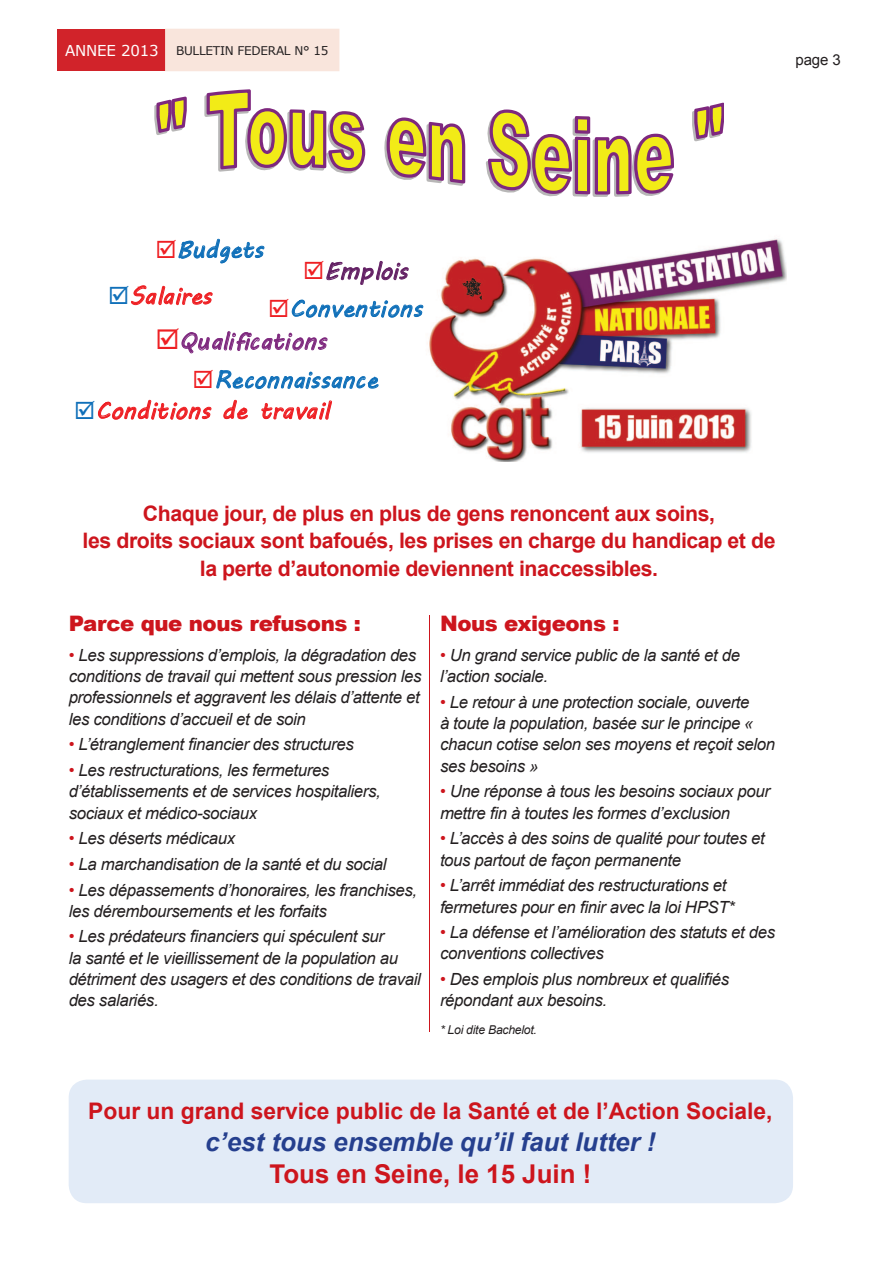
<style>
.page{position:relative;width:893px;height:1263px;background:#fff}
.page>*{position:absolute;margin:0;border:0;box-sizing:border-box;transform-origin:0 0}
.t1{font:italic 700 25.95px/32px "Arial";color:#253f8e;text-align:center}
.t2{font:23.85px "MV Boli";letter-spacing:.015em;color:#1070b9}
.t3{font:23.85px "MV Boli";letter-spacing:.005em;color:#ee1f23}
.t4{font:23.85px "MV Boli";letter-spacing:-.005em;color:#7e287e}
.t5{font:23.85px "MV Boli";letter-spacing:-.005em;color:#632064}
.t6{font:700 22.8px "Arial";color:#cd151d}
.t7{font:700 21.3px/27.5px "Arial";letter-spacing:-.02em;color:#cd151d;text-align:center}
.t8{font:900 21.3px "Arial";letter-spacing:-.02em;color:#cd151d}
.t9{font:italic 16.8px/21.3px "Arial";letter-spacing:-.02em;color:#231f20}
.txt_courant{font:15px "Verdana";letter-spacing:-.01em;color:#fff}
.txt_courant-2{font:15px "Arial";color:#231f20}
.t10{font:italic 12.15px "Arial";letter-spacing:-.02em;color:#231f20}
.txt_courant-3{font:12px "Verdana";letter-spacing:-.02em;color:#231f20}
.s1{color:#ee1f23}
.s2{color:#1070b9}
.s3{color:#cd151d}
.s4{font-style:normal;color:#cd151d}
</style>
<div class="page">
<div style="left:57px;top:29px;width:109px;height:41px;background:#d1232a"></div>
<div style="left:166px;top:29px;width:173px;height:41px;background:#f9e5dc"></div>
<div style="left:165px;top:29px;width:174px;height:42px;border:2px solid #f9e5dc"></div>
<img style="left:423px;top:239px;width:364px;height:222px">
<svg style="left:154px;top:97px;width:33px;height:38px"></svg>
<svg style="left:204px;top:89px;width:161px;height:84px"></svg>
<svg style="left:384px;top:117px;width:81px;height:69px"></svg>
<svg style="left:486px;top:110px;width:188px;height:87px"></svg>
<svg style="left:692px;top:103px;width:31px;height:38px"></svg>
<svg style="left:178px;top:239px;width:87px;height:25px"></svg>
<svg style="left:131px;top:285px;width:82px;height:20px"></svg>
<svg style="left:326px;top:261px;width:83px;height:24px"></svg>
<svg style="left:291px;top:299px;width:132px;height:19px"></svg>
<svg style="left:98px;top:400px;width:234px;height:20px"></svg>
<svg style="left:181px;top:331px;width:147px;height:23px"></svg>
<svg style="left:216px;top:370px;width:163px;height:19px"></svg>
<div style="left:69px;top:1079px;width:724px;height:124px;background:#e2ebf7;border-radius:18px"></div>
<hr style="left:429px;top:615px;width:1px;height:417px;background:#cd151d">
<p class="txt_courant" style="left:65px;top:40px;width:95px">ANNEE 2013</p>
<p class="txt_courant-3" style="left:176px;top:42px;width:154px">BULLETIN FEDERAL N° 15</p>
<p class="txt_courant-2" style="left:795px;top:49px;width:47px">page 3</p>
<p class="t2" style="left:155px;top:233px;width:109px"><span class="s1">☑</span>Budgets</p>
<p class="t3" style="left:108px;top:280px;width:105px"><span class="s2">☑</span>Salaires</p>
<p class="t5" style="left:303px;top:255px;width:106px"><span class="s1">☑</span>Emplois</p>
<p class="t2" style="left:268px;top:292px;width:156px"><span class="s1">☑</span>Conventions</p>
<p class="t4" style="left:155px;top:325px;width:172px"><span class="s1">☑</span>Qualifications</p>
<p class="t2" style="left:193px;top:363px;width:187px"><span class="s1">☑</span>Reconnaissance</p>
<p class="t3" style="left:74px;top:394px;width:257px"><span class="s2">☑</span>Conditions de travail</p>
<p class="t7" style="left:83px;top:500px;width:694px">Chaque jour, de plus en plus de gens renoncent aux soins,<br>les droits sociaux sont bafoués, les prises en charge du handicap et de la perte d’autonomie deviennent inaccessibles.</p>
<p class="t8" style="left:69px;top:608px;width:294px">Parce que nous refusons :</p>
<p class="t9" style="left:69px;top:644px;width:354px"><span class="s3">•</span> Les suppressions d’emplois, la dégradation des conditions de travail qui mettent sous pression les professionnels et aggravent les délais d’attente et les conditions d’accueil et de soin</p>
<p class="t9" style="left:69px;top:734px;width:287px"><span class="s3">•</span> L’étranglement financier des structures</p>
<p class="t9" style="left:69px;top:760px;width:314px"><span class="s3">•</span> Les restructurations, les fermetures d’établissements et de services hospitaliers, sociaux et médico-sociaux</p>
<p class="t9" style="left:69px;top:828px;width:168px"><span class="s3">•</span> Les déserts médicaux</p>
<p class="t9" style="left:69px;top:853px;width:319px"><span class="s3">•</span> La marchandisation de la santé et du social</p>
<p class="t9" style="left:69px;top:879px;width:350px"><span class="s3">•</span> Les dépassements d’honoraires, les franchises, les déremboursements et les forfaits</p>
<p class="t9" style="left:69px;top:926px;width:354px"><span class="s3">•</span> Les prédateurs financiers qui spéculent sur<br>la santé et le vieillissement de la population au détriment des usagers et des conditions de travail des salariés.</p>
<p class="t8" style="left:440px;top:608px;width:181px">Nous exigeons :</p>
<p class="t9" style="left:440px;top:644px;width:301px"><span class="s3">•</span> Un grand service public de la santé et de l’action sociale.</p>
<p class="t9" style="left:440px;top:691px;width:337px"><span class="s3">•</span> Le retour à une protection sociale, ouverte<br>à toute la population, basée sur le principe « chacun cotise selon ses moyens et reçoit selon ses besoins »</p>
<p class="t9" style="left:440px;top:781px;width:332px"><span class="s3">•</span> Une réponse à tous les besoins sociaux pour mettre fin à toutes les formes d’exclusion</p>
<p class="t9" style="left:440px;top:828px;width:326px"><span class="s3">•</span> L’accès à des soins de qualité pour toutes et tous partout de façon permanente</p>
<p class="t9" style="left:440px;top:875px;width:296px"><span class="s3">•</span> L’arrêt immédiat des restructurations et fermetures pour en finir avec la loi HPST*</p>
<p class="t9" style="left:440px;top:922px;width:337px"><span class="s3">•</span> La défense et l’amélioration des statuts et des conventions collectives</p>
<p class="t9" style="left:440px;top:969px;width:291px"><span class="s3">•</span> Des emplois plus nombreux et qualifiés répondant aux besoins.</p>
<p class="t10" style="left:440px;top:1022px;width:98px">* Loi dite Bachelot.</p>
<p class="t6" style="left:88px;top:1095px;width:686px">Pour un grand service public de la Santé et de l’Action Sociale,</p>
<p class="t1" style="left:205px;top:1127px;width:452px">c’est tous ensemble qu’il faut lutter !<br><span class="s4">Tous en Seine, le 15 Juin !</span></p>
</div>
